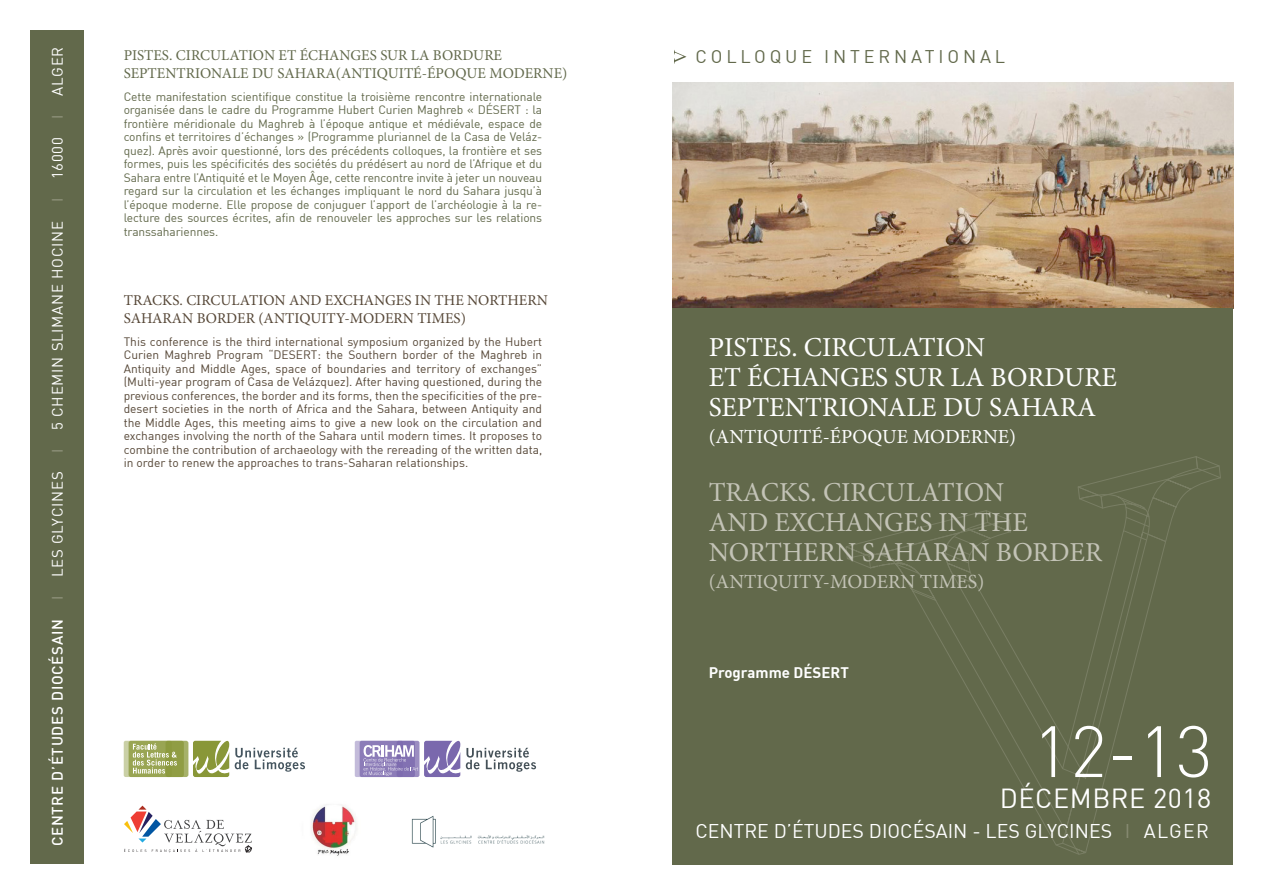
<style>
.page{position:relative;width:1263px;height:893px;background:#fff}
.page>*{position:absolute;margin:0;border:0;box-sizing:border-box;transform-origin:0 0}
.Fecha{font:300 71.4px "DIN";color:#fff}
.t1{font:27.45px/29.8px "Minion Pro";color:#fff}
.t2{font:27.45px/29.8px "Minion Pro";color:#c3c3b6}
.Fecha-2{font:27px "DIN";letter-spacing:.02em;color:#fff}
.t3{font:19.95px "Minion Pro";color:#fff}
.t4{font:19.95px "Minion Pro";color:#c3c3b6}
.Fecha-3{font:19.5px "DIN";color:#fff}
.Encabezamiento{font:18px "DIN";letter-spacing:.215em;color:#62694b}
.t5{font:15px/18px "Minion Pro";color:#62694b}
.t6{font:15px/18px "Minion Pro";color:#564737}
.Fecha-4{font:15px "DIN";letter-spacing:.05em;color:#fff}
.t7{font:700 15px "DIN";color:#fff}
.Apertura{font:12px/13.5px "DIN";letter-spacing:-.01em;color:#62694b;text-align:justify}
.Apertura-2{font:12px/13.5px "DIN";color:#564737;text-align:justify}
.s1{font-weight:500}
.s2{font-weight:500;color:#868a72}
.s3{color:#868a72}
</style>
<div class="page">
<img style="left:672px;top:82px;width:561px;height:226px">
<div style="left:672px;top:308px;width:561px;height:557px;background:#62694b"></div>
<svg style="left:1080px;top:585px;width:75px;height:270px"></svg>
<svg style="left:1058px;top:700px;width:22px;height:155px"></svg>
<svg style="left:909px;top:585px;width:157px;height:261px"></svg>
<svg style="left:845px;top:456px;width:376px;height:129px"></svg>
<div style="left:30px;top:30px;width:53px;height:833px;background:#62694b"></div>
<svg style="left:674px;top:50px;width:12px;height:14px"></svg>
<div style="left:166px;top:741px;width:22px;height:36px;background:#a6b169;border-radius:2px"></div>
<div style="left:129px;top:741px;width:55px;height:36px;background:#909d44;border-radius:2px"></div>
<svg style="left:124px;top:741px;width:48px;height:36px"></svg>
<svg style="left:193px;top:740px;width:112px;height:37px"></svg>
<svg style="left:133px;top:743px;width:44px;height:31px"></svg>
<div style="left:397px;top:741px;width:22px;height:36px;background:#9b8dc1;border-radius:2px"></div>
<div style="left:360px;top:741px;width:55px;height:36px;background:#8271b2;border-radius:2px"></div>
<svg style="left:355px;top:741px;width:48px;height:36px"></svg>
<svg style="left:424px;top:740px;width:112px;height:37px"></svg>
<svg style="left:364px;top:745px;width:54px;height:31px"></svg>
<svg style="left:124px;top:806px;width:128px;height:47px"></svg>
<img style="left:311px;top:804px;width:46px;height:52px">
<img style="left:411px;top:816px;width:134px;height:32px">
<p class="Fecha-4" style="left:48px;top:846px;width:801px;rotate:-90deg"><span class="s1">CENTRE D’ÉTUDES DIOCÉSAIN</span> <span class="s2">I</span> LES GLYCINES <span class="s2">I</span> 5 CHEMIN SLIMANE HOCINE <span class="s2">I</span> 16000 <span class="s2">I</span> ALGER</p>
<p class="t5" style="left:124px;top:47px;width:445px">PISTES. CIRCULATION ET ÉCHANGES SUR LA BORDURE<br>SEPTENTRIONALE DU SAHARA(ANTIQUITÉ-ÉPOQUE MODERNE)</p>
<p class="Apertura" style="left:124px;top:90px;width:420px">Cette manifestation scientifique constitue la troisième rencontre internationale organisée dans le cadre du Programme Hubert Curien Maghreb « DÉSERT : la frontière méridionale du Maghreb à l’époque antique et médiévale, espace de confins et territoires d’échanges » (Programme pluriannel de la Casa de Veláz&shy;quez). Après avoir questionné, lors des précédents colloques, la frontière et ses formes, puis les spécificités des sociétés du prédésert au nord de l’Afrique et du Sahara entre l’Antiquité et le Moyen Âge, cette rencontre invite à jeter un nouveau regard sur la circulation et les échanges impliquant le nord du Sahara jusqu’à l’époque moderne. Elle propose de conjuguer l’apport de l’archéologie à la re&shy;lecture des sources écrites, afin de renouveler les approches sur les relations transsahariennes.</p>
<p class="t6" style="left:124px;top:291px;width:426px">TRACKS. CIRCULATION AND EXCHANGES IN THE NORTHERN<br>SAHARAN BORDER (ANTIQUITY-MODERN TIMES)</p>
<p class="Apertura-2" style="left:124px;top:335px;width:420px">This conference is the third international symposium organized by the Hubert Curien Maghreb Program “DESERT: the Southern border of the Maghreb in Antiquity and Middle Ages, space of boundaries and territory of exchanges” (Multi-year program of Casa de Velázquez). After having questioned, during the previous conferences, the border and its forms, then the specificities of the pre&shy;desert societies in the north of Africa and the Sahara, between Antiquity and the Middle Ages, this meeting aims to give a new look on the circulation and exchanges involving the north of the Sahara until modern times. It proposes to combine the contribution of archaeology with the rereading of the written data, in order to renew the approaches to trans-Saharan relationships.</p>
<p class="Encabezamiento" style="left:695px;top:46px;width:311px">COLLOQUE INTERNATIONAL</p>
<p class="t1" style="left:709px;top:333px;width:410px">PISTES. CIRCULATION<br>ET ÉCHANGES SUR LA BORDURE<br>SEPTENTRIONALE DU SAHARA</p>
<p class="t3" style="left:709px;top:423px;width:309px">(ANTIQUITÉ-ÉPOQUE MODERNE)</p>
<p class="t2" style="left:709px;top:478px;width:395px">TRACKS. CIRCULATION<br>AND EXCHANGES IN THE<br>NORTHERN SAHARAN BORDER</p>
<p class="t4" style="left:709px;top:569px;width:277px">(ANTIQUITY-MODERN TIMES)</p>
<p class="t7" style="left:709px;top:663px;width:142px">Programme DÉSERT</p>
<p class="Fecha" style="left:1033px;top:707px;width:181px">12-13</p>
<p class="Fecha-2" style="left:1000px;top:781px;width:213px">DÉCEMBRE 2018</p>
<p class="Fecha-3" style="left:695px;top:819px;width:515px">CENTRE D’ÉTUDES DIOCÉSAIN - LES GLYCINES <span class="s3">I</span> ALGER</p>
</div>
